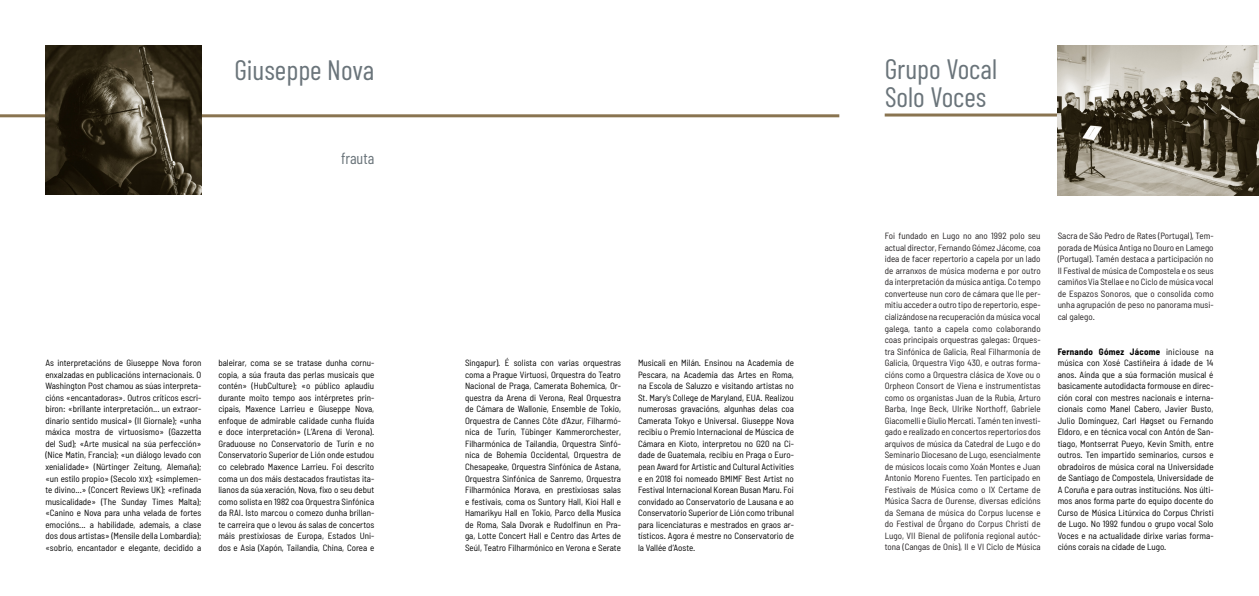
<style>
.page{position:relative;width:1259px;height:596px;background:#fff}
.page>*{position:absolute;margin:0;border:0;box-sizing:border-box;transform-origin:0 0}
.t1{font:28px/28px "Barlow Condensed";color:#6a747a}
.t2{font:16px "Barlow Condensed";color:#6a747a}
.ydp82f26469msonormal{font:semi-condensed 9px/11.5px "Barlow";color:#000;text-align:justify}
.Body_Text{font:semi-condensed 9px/11.5px "Barlow";color:#231f20;text-align:justify}
.s1{font-weight:700}
</style>
<div class="page">
<hr style="left:884px;top:113px;width:375px;height:3px;background:#897450">
<img style="left:1057px;top:45px;width:202px;height:150px">
<hr style="left:0;top:114px;width:839px;height:3px;background:#897450">
<img style="left:45px;top:45px;width:156px;height:149px">
<p class="t1" style="left:234px;top:55px;width:141px">Giuseppe Nova</p>
<p class="t2" style="left:341px;top:148px;width:35px">frauta</p>
<p class="ydp82f26469msonormal" style="left:45px;top:357px;width:157px">As interpretacións de Giuseppe Nova foron enxalzadas en publicacións internacionais. O Washington Post chamou as súas interpreta&shy;cións «encantadoras». Outros críticos escri&shy;biron: «brillante interpretación... un extraor&shy;dinario sentido musical» (Il Giornale); «unha máxica mostra de virtuosismo» (Gazzetta del Sud); «Arte musical na súa perfección» (Nice Matin, Francia); «un diálogo levado con xenialidade» (Nürtinger Zeitung, Alemaña); «un estilo propio» (Secolo xix); «simplemen&shy;te divino...» (Concert Reviews UK); «refinada musicalidade» (The Sunday Times Malta); «Canino e Nova para unha velada de fortes emocións... a habilidade, ademais, a clase dos dous artistas» (Mensile della Lombardia); «sobrio, encantador e elegante, decidido a</p>
<p class="ydp82f26469msonormal" style="left:218px;top:357px;width:157px">baleirar, coma se se tratase dunha cornu&shy;copia, a súa frauta das perlas musicais que contén» (HubCulture); «o público aplaudiu durante moito tempo aos intérpretes prin&shy;cipais, Maxence Larrieu e Giuseppe Nova, enfoque de admirable calidade cunha fluída e doce interpretación» (L’Arena di Verona).<br>Graduouse no Conservatorio de Turín e no Conservatorio Superior de Lión onde estudou co celebrado Maxence Larrieu. Foi descrito coma un dos máis destacados frautistas ita&shy;lianos da súa xeración, Nova, fixo o seu debut como solista en 1982 coa Orquestra Sinfónica da RAI. Isto marcou o comezo dunha brillan&shy;te carreira que o levou ás salas de concertos máis prestixiosas de Europa, Estados Uni&shy;dos e Asia (Xapón, Tailandia, China, Corea e</p>
<p class="ydp82f26469msonormal" style="left:465px;top:357px;width:157px">Singapur). É solista con varias orquestras coma a Prague Virtuosi, Orquestra do Teatro Nacional de Praga, Camerata Bohemica, Or&shy;questra da Arena di Verona, Real Orquestra de Cámara de Wallonie, Ensemble de Tokio, Orquestra de Cannes Côte d’Azur, Filharmó&shy;nica de Turín, Tübinger Kammerorchester, Filharmónica de Tailandia, Orquestra Sinfó&shy;nica de Bohemia Occidental, Orquestra de Chesapeake, Orquestra Sinfónica de Astana, Orquestra Sinfónica de Sanremo, Orquestra Filharmónica Morava, en prestixiosas salas e festivais, coma os Suntory Hall, Kioi Hall e Hamarikyu Hall en Tokio, Parco della Musica de Roma, Sala Dvorak e Rudolfinun en Pra&shy;ga, Lotte Concert Hall e Centro das Artes de Seúl, Teatro Filharmónico en Verona e Serate</p>
<p class="ydp82f26469msonormal" style="left:638px;top:357px;width:157px">Musicali en Milán. Ensinou na Academia de Pescara, na Academia das Artes en Roma, na Escola de Saluzzo e visitando artistas no St. Mary’s College de Maryland, EUA. Realizou numerosas gravacións, algunhas delas coa Camerata Tokyo e Universal. Giuseppe Nova recibiu o Premio Internacional de Múscica de Cámara en Kioto, interpretou no G20 na Ci&shy;dade de Guatemala, recibiu en Praga o Euro&shy;pean Award for Artistic and Cultural Activities e en 2018 foi nomeado BMIMF Best Artist no Festival Internacional Korean Busan Maru. Foi convidado ao Conservatorio de Lausana e ao Conservatorio Superior de Lión como tribunal para licenciaturas e mestrados en graos ar&shy;tísticos. Agora é mestre no Conservatorio de la Vallée d’Aoste.</p>
<p class="t1" style="left:884px;top:54px;width:114px">Grupo Vocal<br>Solo Voces</p>
<p class="Body_Text" style="left:884px;top:230px;width:158px">Foi fundado en Lugo no ano 1992 polo seu actual director, Fernando Gómez Jácome, coa idea de facer repertorio a capela por un lado de arranxos de música moderna e por outro da interpretación da música antiga. Co tempo converteuse nun coro de cámara que lle per&shy;mitiu acceder a outro tipo de repertorio, espe&shy;cializándose na recuperación da música vocal galega, tanto a capela como colaborando coas principais orquestras galegas: Orques&shy;tra Sinfónica de Galicia, Real Filharmonía de Galicia, Orquestra Vigo 430, e outras forma&shy;cións como a Orquestra clásica de Xove ou o Orpheon Consort de Viena e instrumentistas como os organistas Juan de la Rubia, Arturo Barba, Inge Beck, Ulrike Northoff, Gabriele Giacomelli e Giulio Mercati. Tamén ten investi&shy;gado e realizado en concertos repertorios dos arquivos de música da Catedral de Lugo e do Seminario Diocesano de Lugo, esencialmente de músicos locais como Xoán Montes e Juan Antonio Moreno Fuentes. Ten participado en Festivais de Música como o IX Certame de Música Sacra de Ourense, diversas edicións da Semana de música do Corpus lucense e do Festival de Órgano do Corpus Christi de Lugo, VII Bienal de polifonía regional autóc&shy;tona (Cangas de Onís), II e VI Ciclo de Música</p>
<p class="Body_Text" style="left:1057px;top:230px;width:157px">Sacra de São Pedro de Rates (Portugal), Tem&shy;porada de Música Antiga no Douro en Lamego (Portugal). Tamén destaca a participación no II Festival de música de Compostela e os seus camiños Via Stellae e no Ciclo de música vocal de Espazos Sonoros, que o consolida como unha agrupación de peso no panorama musi&shy;cal galego.</p>
<p class="ydp82f26469msonormal" style="left:1057px;top:345px;width:157px"><span class="s1">Fernando Gómez Jácome</span> iniciouse na música con Xosé Castiñeira á idade de 14 anos. Aínda que a súa formación musical é basicamente autodidacta formouse en direc&shy;ción coral con mestres nacionais e interna&shy;cionais como Manel Cabero, Javier Busto, Julio Domínguez, Carl Høgset ou Fernando Eldoro, e en técnica vocal con Antón de San&shy;tiago, Montserrat Pueyo, Kevin Smith, entre outros. Ten impartido seminarios, cursos e obradoiros de música coral na Universidade de Santiago de Compostela, Universidade de A Coruña e para outras institucións. Nos últi&shy;mos anos forma parte do equipo docente do Curso de Música Litúrxica do Corpus Christi de Lugo. No 1992 fundou o grupo vocal Solo Voces e na actualidade dirixe varias forma&shy;cións corais na cidade de Lugo.</p>
</div>
